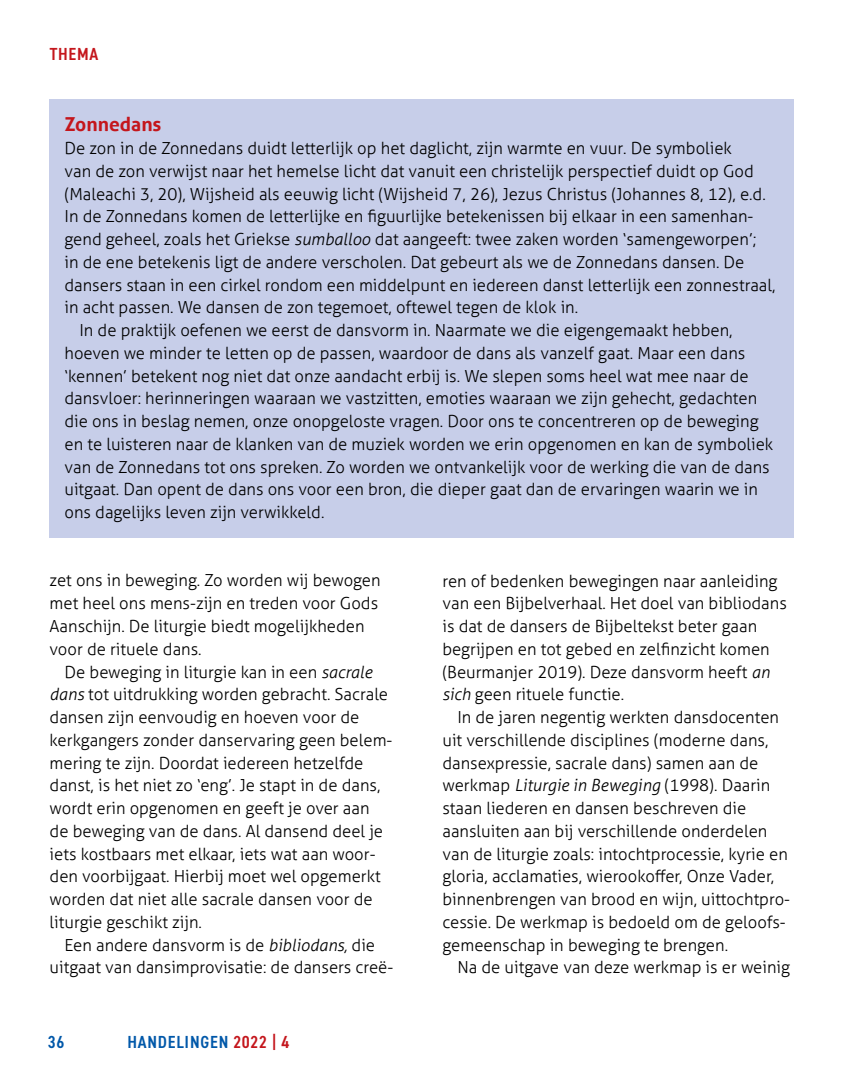
<style>
.page{position:relative;width:844px;height:1092px;background:#fff}
.page>*{position:absolute;margin:0;border:0;box-sizing:border-box;transform-origin:0 0}
.t1{font:700 19.25px "Aller";color:#c4161c}
.t2{font:600 condensed 17.5px "DIN2014";letter-spacing:.045em;color:#0058a9}
.t3{font:600 condensed 17.5px "DIN2014";letter-spacing:.045em;color:#c4161c}
.t4{font:300 16.62px/22.8px "Aller";color:#000}
.s1{font-style:italic}
.s2{color:#c4161c}
</style>
<div class="page">
<div style="left:50px;top:99px;width:743px;height:438px;background:#c7cee9"></div>
<p class="t3" style="left:50px;top:42px;width:50px">THEMA</p>
<p class="t1" style="left:64px;top:113px;width:98px">Zonnedans</p>
<p class="t4" style="left:64px;top:137px;width:668px">De zon in de Zonnedans duidt letterlijk op het daglicht, zijn warmte en vuur. De symboliek</p>
<p class="t4" style="left:64px;top:159px;width:690px">van de zon verwijst naar het hemelse licht dat vanuit een christelijk perspectief duidt op God</p>
<p class="t4" style="left:64px;top:182px;width:702px">(Maleachi 3, 20), Wijsheid als eeuwig licht (Wijsheid 7, 26), Jezus Christus (Johannes 8, 12), e.d.</p>
<p class="t4" style="left:64px;top:205px;width:690px">In de Zonnedans komen de letterlijke en figuurlijke betekenissen bij elkaar in een samenhan-</p>
<p class="t4" style="left:64px;top:228px;width:693px">gend geheel, zoals het Griekse <span class="s1">sumballoo</span> dat aangeeft: twee zaken worden ‘samengeworpen’;</p>
<p class="t4" style="left:64px;top:250px;width:681px">in de ene betekenis ligt de andere verscholen. Dat gebeurt als we de Zonnedans dansen. De</p>
<p class="t4" style="left:64px;top:273px;width:712px">dansers staan in een cirkel rondom een middelpunt en iedereen danst letterlijk een zonnestraal,</p>
<p class="t4" style="left:64px;top:296px;width:515px">in acht passen. We dansen de zon tegemoet, oftewel tegen de klok in.</p>
<p class="t4" style="left:79px;top:319px;width:654px">In de praktijk oefenen we eerst de dansvorm in. Naarmate we die eigengemaakt hebben,</p>
<p class="t4" style="left:64px;top:341px;width:682px">hoeven we minder te letten op de passen, waardoor de dans als vanzelf gaat. Maar een dans</p>
<p class="t4" style="left:64px;top:364px;width:685px">‘kennen’ betekent nog niet dat onze aandacht erbij is. We slepen soms heel wat mee naar de</p>
<p class="t4" style="left:64px;top:387px;width:694px">dansvloer: herinneringen waaraan we vastzitten, emoties waaraan we zijn gehecht, gedachten</p>
<p class="t4" style="left:64px;top:410px;width:695px">die ons in beslag nemen, onze onopgeloste vragen. Door ons te concentreren op de beweging</p>
<p class="t4" style="left:64px;top:432px;width:710px">en te luisteren naar de klanken van de muziek worden we erin opgenomen en kan de symboliek</p>
<p class="t4" style="left:64px;top:455px;width:706px">van de Zonnedans tot ons spreken. Zo worden we ontvankelijk voor de werking die van de dans</p>
<p class="t4" style="left:64px;top:478px;width:694px">uitgaat. Dan opent de dans ons voor een bron, die dieper gaat dan de ervaringen waarin we in</p>
<p class="t4" style="left:64px;top:501px;width:261px">ons dagelijks leven zijn verwikkeld.</p>
<p class="t4" style="left:50px;top:569px;width:332px">zet ons in beweging. Zo worden wij bewogen met heel ons mens-zijn en treden voor Gods Aanschijn. De liturgie biedt mogelijkheden voor de rituele dans.</p>
<p class="t4" style="left:50px;top:660px;width:344px;text-indent:15px">De beweging in liturgie kan in een <span class="s1">sacrale dans</span> tot uitdrukking worden gebracht. Sacrale dansen zijn eenvoudig en hoeven voor de kerkgangers zonder danservaring geen belem&shy;mering te zijn. Doordat iedereen hetzelfde danst, is het niet zo ‘eng’. Je stapt in de dans, wordt erin opgenomen en geeft je over aan de beweging van de dans. Al dansend deel je iets kostbaars met elkaar, iets wat aan woor&shy;den voorbijgaat. Hierbij moet wel opgemerkt worden dat niet alle sacrale dansen voor de liturgie geschikt zijn.</p>
<p class="t4" style="left:50px;top:933px;width:345px;text-align:center">Een andere dansvorm is de <span class="s1">bibliodans,</span> die uitgaat van dansimprovisatie: de dansers creë-</p>
<p class="t2" style="left:48px;top:1030px;width:18px">36</p>
<p class="t2" style="left:127px;top:1030px;width:163px">HANDELINGEN <span class="s2">2022 | 4</span></p>
<p class="t4" style="left:442px;top:569px;width:346px">ren of bedenken bewegingen naar aanleiding van een Bijbelverhaal. Het doel van bibliodans is dat de dansers de Bijbeltekst beter gaan begrijpen en tot gebed en zelfinzicht komen (Beurmanjer 2019). Deze dansvorm heeft <span class="s1">an sich</span> geen rituele functie.</p>
<p class="t4" style="left:442px;top:705px;width:349px;text-indent:15px">In de jaren negentig werkten dansdocenten uit verschillende disciplines (moderne dans, dansexpressie, sacrale dans) samen aan de werkmap <span class="s1">Liturgie in Beweging</span> (1998). Daarin staan liederen en dansen beschreven die aansluiten aan bij verschillende onderdelen van de liturgie zoals: intochtprocessie, kyrie en gloria, acclamaties, wierookoffer, Onze Vader, binnenbrengen van brood en wijn, uittochtpro&shy;cessie. De werkmap is bedoeld om de geloofs&shy;gemeenschap in beweging te brengen.</p>
<p class="t4" style="left:457px;top:956px;width:334px">Na de uitgave van deze werkmap is er weinig</p>
</div>
